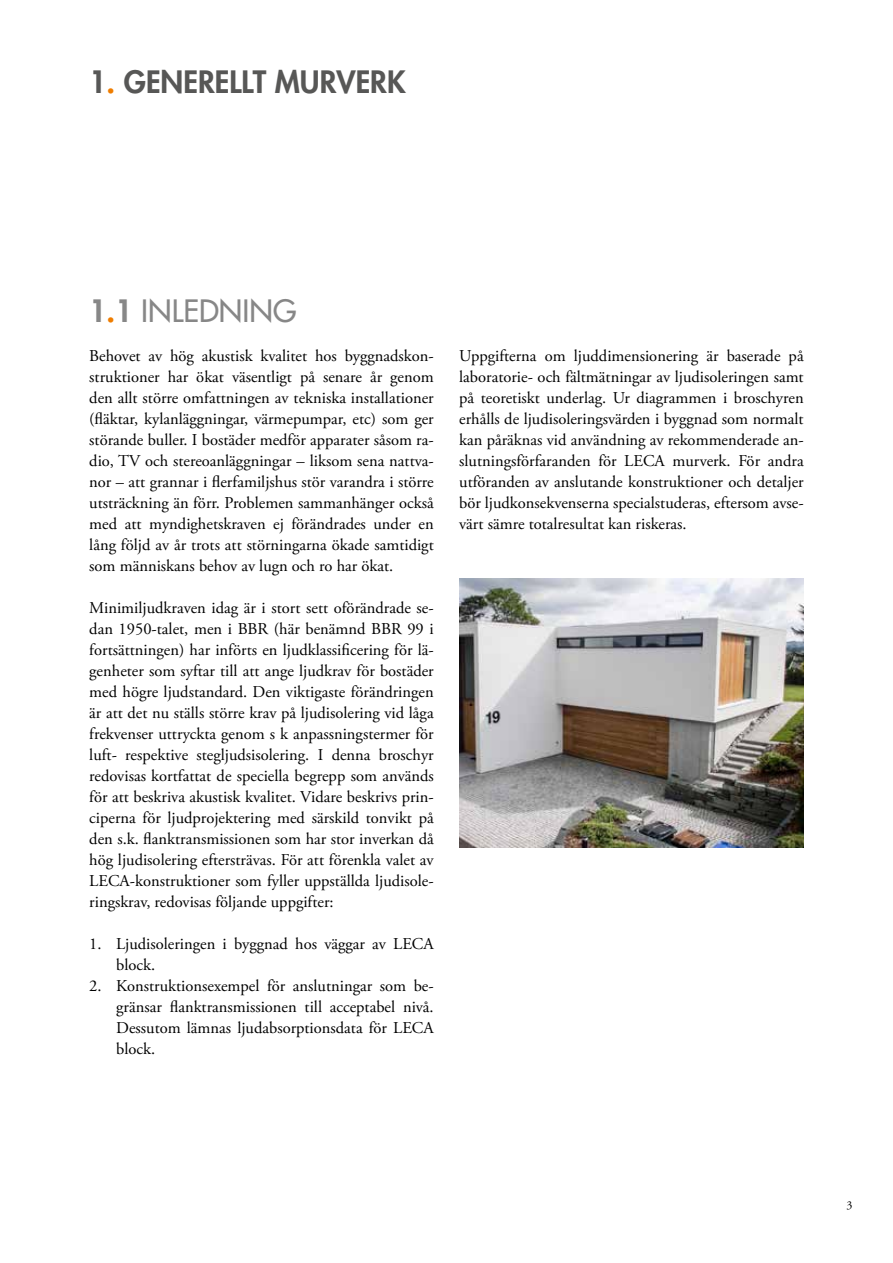
<style>
.page{position:relative;width:893px;height:1263px;background:#fff}
.page>*{position:absolute;margin:0;border:0;box-sizing:border-box;transform-origin:0 0}
.t1{font:800 30px "Futura Std";color:#575756}
.t2{font:500 30px "Futura Std";color:#878787}
.t3{font:16.5px/21px "Adobe Garamond Pro";color:#000;text-align:justify}
.t4{font:12px "Adobe Garamond Pro";color:#000}
.s1{color:#ef7d00}
.s2{font-weight:800}
.s3{font-weight:800;color:#ef7d00}
</style>
<div class="page">
<img style="left:459px;top:578px;width:345px;height:270px">
<h1 class="t1" style="left:89px;top:63px;width:318px">1<span class="s1">.</span> GENERELLT MURVERK</h1>
<h1 class="t2" style="left:89px;top:293px;width:209px"><span class="s2">1</span><span class="s3">.</span><span class="s2">1</span> INLEDNING</h1>
<p class="t3" style="left:89px;top:345px;width:346px">Behovet av hög akustisk kvalitet hos byggnadskon&shy;struktioner har ökat väsentligt på senare år genom den allt större omfattningen av tekniska installationer (fläktar, kylanläggningar, värmepumpar, etc) som ger störande buller. I bostäder medför apparater såsom ra&shy;dio, TV och stereoanläggningar – liksom sena nattva&shy;nor – att grannar i flerfamiljshus stör varandra i större utsträckning än förr. Problemen sammanhänger också med att myndighetskraven ej förändrades under en lång följd av år trots att störningarna ökade samtidigt som människans behov av lugn och ro har ökat.</p>
<p class="t3" style="left:89px;top:598px;width:346px">Minimiljudkraven idag är i stort sett oförändrade se&shy;dan 1950-talet, men i BBR (här benämnd BBR 99 i fortsättningen) har införts en ljudklassificering för lä&shy;genheter som syftar till att ange ljudkrav för bostäder med högre ljudstandard. Den viktigaste förändringen är att det nu ställs större krav på ljudisolering vid låga frekvenser uttryckta genom s k anpassningstermer för luft- respektive stegljudsisolering. I denna broschyr redovisas kortfattat de speciella begrepp som används för att beskriva akustisk kvalitet. Vidare beskrivs prin&shy;ciperna för ljudprojektering med särskild tonvikt på den s.k. flanktransmissionen som har stor inverkan då hög ljudisolering eftersträvas. För att förenkla valet av LECA-konstruktioner som fyller uppställda ljudisole&shy;ringskrav, redovisas följande uppgifter:</p>
<p class="t3" style="left:116px;top:934px;width:319px;text-indent:-27px">1. Ljudisoleringen i byggnad hos väggar av LECA block.</p>
<p class="t3" style="left:116px;top:976px;width:319px;text-indent:-27px">2. Konstruktionsexempel för anslutningar som be&shy;gränsar flanktransmissionen till acceptabel nivå.<br>Dessutom lämnas ljudabsorptionsdata för LECA block.</p>
<p class="t3" style="left:459px;top:346px;width:346px">Uppgifterna om ljuddimensionering är baserade på laboratorie- och fältmätningar av ljudisoleringen samt på teoretiskt underlag. Ur diagrammen i broschyren erhålls de ljudisoleringsvärden i byggnad som normalt kan påräknas vid användning av rekommenderade an&shy;slutningsförfaranden för LECA murverk. För andra utföranden av anslutande konstruktioner och detaljer bör ljudkonsekvenserna specialstuderas, eftersom avse&shy;värt sämre totalresultat kan riskeras.</p>
<p class="t4" style="left:846px;top:1197px;width:7px">3</p>
</div>
